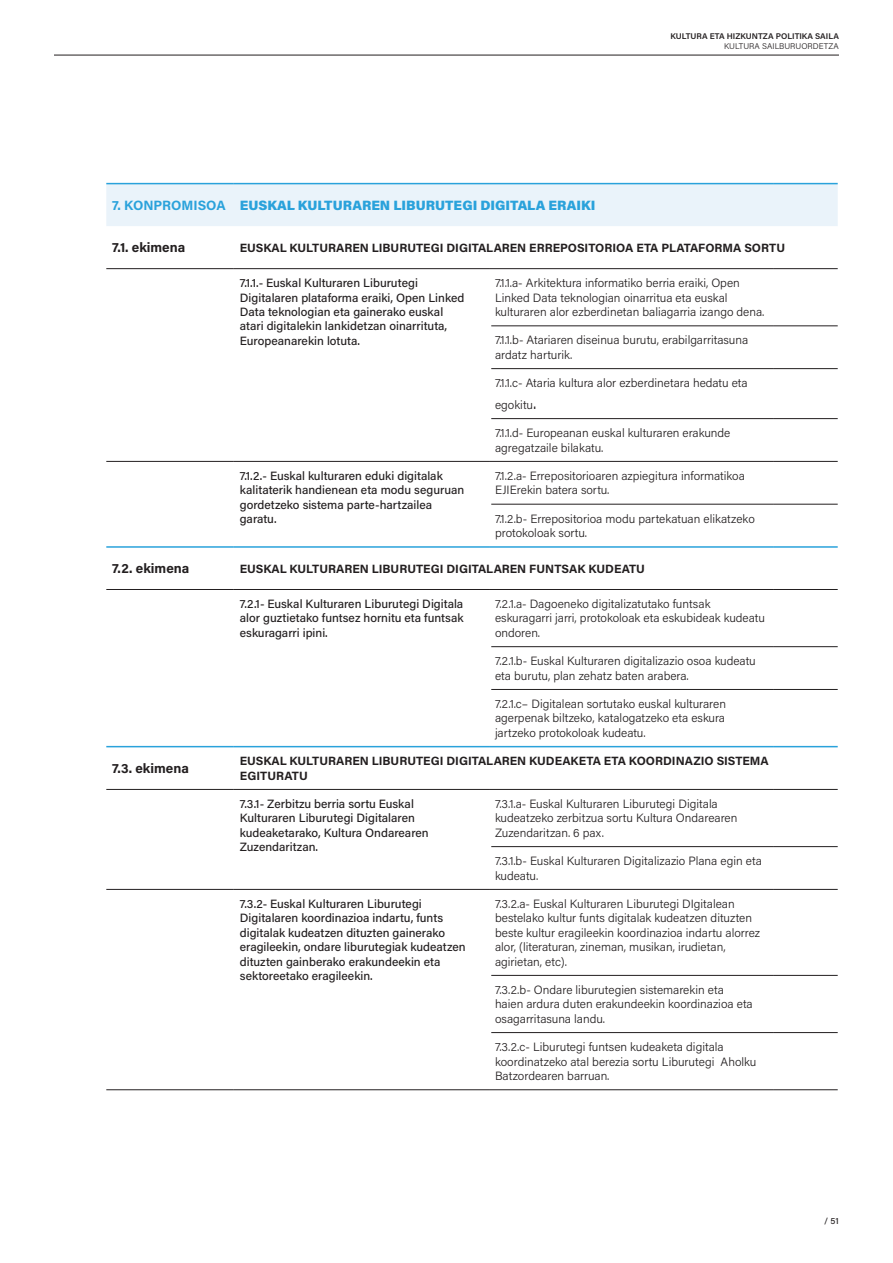
<style>
.page{position:relative;width:893px;height:1263px;background:#fff}
.page>*{position:absolute;margin:0;border:0;box-sizing:border-box;transform-origin:0 0}
.t1{font:900 13.5px "Acumin Pro";color:#2aa2db}
.t2{font:700 13.5px "Acumin Pro";color:#231f20}
.t3{font:700 13.5px "Acumin Pro";color:#2aa2db}
.t4{font:300 12px/14.4px "Acumin Pro";color:#231f20}
.t5{font:500 12px/14.4px "Acumin Pro";color:#231f20}
.t6{font:700 12px/14.4px "Acumin Pro";color:#231f20}
.t7{font:500 9px "Acumin Pro";color:#231f20}
.t8{font:600 8.25px "Acumin Pro";letter-spacing:.005em;color:#231f20}
.t9{font:300 8.25px "Acumin Pro";letter-spacing:.005em;color:#231f20}
.s1{font-size:18px}
</style>
<div class="page">
<div style="left:106px;top:184px;width:732px;height:42px;background:#eaf3fa"></div>
<hr style="left:106px;top:183px;width:128px;height:1px;background:#2aa2db">
<hr style="left:234px;top:183px;width:255px;height:1px;background:#2aa2db">
<hr style="left:489px;top:183px;width:285px;height:1px;background:#2aa2db">
<hr style="left:774px;top:183px;width:64px;height:1px;background:#2aa2db">
<hr style="left:106px;top:1089px;width:128px;height:1px;background:#231f20">
<hr style="left:234px;top:1089px;width:255px;height:1px;background:#231f20">
<hr style="left:489px;top:1089px;width:285px;height:1px;background:#231f20">
<hr style="left:774px;top:1089px;width:64px;height:1px;background:#231f20">
<hr style="left:491px;top:326px;width:283px;height:1px;background:#231f20">
<hr style="left:774px;top:326px;width:64px;height:1px;background:#231f20">
<hr style="left:491px;top:368px;width:283px;height:1px;background:#231f20">
<hr style="left:774px;top:368px;width:64px;height:1px;background:#231f20">
<hr style="left:491px;top:418px;width:283px;height:1px;background:#231f20">
<hr style="left:774px;top:418px;width:64px;height:1px;background:#231f20">
<hr style="left:491px;top:504px;width:283px;height:1px;background:#231f20">
<hr style="left:774px;top:504px;width:64px;height:1px;background:#231f20">
<hr style="left:491px;top:646px;width:283px;height:1px;background:#231f20">
<hr style="left:774px;top:646px;width:64px;height:1px;background:#231f20">
<hr style="left:491px;top:689px;width:283px;height:1px;background:#231f20">
<hr style="left:774px;top:689px;width:64px;height:1px;background:#231f20">
<hr style="left:491px;top:846px;width:283px;height:1px;background:#231f20">
<hr style="left:774px;top:846px;width:64px;height:1px;background:#231f20">
<hr style="left:491px;top:975px;width:283px;height:1px;background:#231f20">
<hr style="left:774px;top:975px;width:64px;height:1px;background:#231f20">
<hr style="left:491px;top:1032px;width:283px;height:1px;background:#231f20">
<hr style="left:774px;top:1032px;width:64px;height:1px;background:#231f20">
<hr style="left:106px;top:546px;width:128px;height:2px;background:#2aa2db">
<hr style="left:234px;top:546px;width:255px;height:2px;background:#2aa2db">
<hr style="left:489px;top:546px;width:285px;height:2px;background:#2aa2db">
<hr style="left:774px;top:546px;width:64px;height:2px;background:#2aa2db">
<hr style="left:106px;top:746px;width:128px;height:1px;background:#2aa2db">
<hr style="left:234px;top:746px;width:255px;height:1px;background:#2aa2db">
<hr style="left:489px;top:746px;width:285px;height:1px;background:#2aa2db">
<hr style="left:774px;top:746px;width:64px;height:1px;background:#2aa2db">
<hr style="left:106px;top:461px;width:128px;height:1px;background:#231f20">
<hr style="left:234px;top:461px;width:255px;height:1px;background:#231f20">
<hr style="left:489px;top:461px;width:285px;height:1px;background:#231f20">
<hr style="left:774px;top:461px;width:64px;height:1px;background:#231f20">
<hr style="left:106px;top:889px;width:128px;height:1px;background:#231f20">
<hr style="left:234px;top:889px;width:255px;height:1px;background:#231f20">
<hr style="left:489px;top:889px;width:285px;height:1px;background:#231f20">
<hr style="left:774px;top:889px;width:64px;height:1px;background:#231f20">
<hr style="left:106px;top:268px;width:128px;height:1px;background:#231f20">
<hr style="left:234px;top:268px;width:255px;height:1px;background:#231f20">
<hr style="left:489px;top:268px;width:285px;height:1px;background:#231f20">
<hr style="left:774px;top:268px;width:64px;height:1px;background:#231f20">
<hr style="left:106px;top:589px;width:128px;height:1px;background:#231f20">
<hr style="left:234px;top:589px;width:255px;height:1px;background:#231f20">
<hr style="left:489px;top:589px;width:285px;height:1px;background:#231f20">
<hr style="left:774px;top:589px;width:64px;height:1px;background:#231f20">
<hr style="left:106px;top:789px;width:128px;height:1px;background:#231f20">
<hr style="left:234px;top:789px;width:255px;height:1px;background:#231f20">
<hr style="left:489px;top:789px;width:285px;height:1px;background:#231f20">
<hr style="left:774px;top:789px;width:64px;height:1px;background:#231f20">
<hr style="left:54px;top:55px;width:785px;height:1px;background:#231f20">
<p class="t8" style="left:670px;top:30px;width:170px">KULTURA ETA HIZKUNTZA POLITIKA SAILA</p>
<p class="t9" style="left:724px;top:40px;width:116px">KULTURA SAILBURUORDETZA</p>
<p class="t3" style="left:112px;top:196px;width:115px">7. KONPROMISOA</p>
<p class="t1" style="left:240px;top:196px;width:357px">EUSKAL KULTURAREN LIBURUTEGI DIGITALA ERAIKI</p>
<p class="t2" style="left:112px;top:238px;width:75px">7.1. ekimena</p>
<p class="t6" style="left:240px;top:240px;width:547px">EUSKAL KULTURAREN LIBURUTEGI DIGITALAREN ERREPOSITORIOA ETA PLATAFORMA SORTU</p>
<p class="t5" style="left:240px;top:275px;width:226px">7.1.1.- Euskal Kulturaren Liburutegi Digitalaren plataforma eraiki, Open Linked Data teknologian eta gainerako euskal atari digitalekin lankidetzan oinarrituta, Europeanarekin lotuta.</p>
<p class="t4" style="left:495px;top:275px;width:271px">7.1.1.a- Arkitektura informatiko berria eraiki, Open<br>Linked Data teknologian oinarritua eta euskal kulturaren alor ezberdinetan baliagarria izango dena.</p>
<p class="t4" style="left:495px;top:333px;width:255px">7.1.1.b- Atariaren diseinua burutu, erabilgarritasuna ardatz harturik.</p>
<p class="t4" style="left:495px;top:372px;width:254px;line-height:21.6px">7.1.1.c- Ataria kultura alor ezberdinetara hedatu eta egokitu<span class="s1">.</span></p>
<p class="t4" style="left:495px;top:425px;width:237px">7.1.1.d- Europeanan euskal kulturaren erakunde agregatzaile bilakatu.</p>
<p class="t5" style="left:240px;top:468px;width:226px">7.1.2.- Euskal kulturaren eduki digitalak kalitaterik handienean eta modu seguruan gordetzeko sistema parte-hartzailea garatu.</p>
<p class="t4" style="left:495px;top:468px;width:251px">7.1.2.a- Errepositorioaren azpiegitura informatikoa<br>EJIErekin batera sortu.</p>
<p class="t4" style="left:495px;top:511px;width:261px">7.1.2.b- Errepositorioa modu partekatuan elikatzeko protokoloak sortu.</p>
<p class="t2" style="left:112px;top:559px;width:79px">7.2. ekimena</p>
<p class="t6" style="left:240px;top:561px;width:407px">EUSKAL KULTURAREN LIBURUTEGI DIGITALAREN FUNTSAK KUDEATU</p>
<p class="t5" style="left:240px;top:596px;width:225px;text-align:justify">7.2.1- Euskal Kulturaren Liburutegi Digitala alor guztietako funtsez hornitu eta funtsak eskuragarri ipini.</p>
<p class="t4" style="left:495px;top:596px;width:271px">7.2.1.a- Dagoeneko digitalizatutako funtsak eskuragarri jarri, protokoloak eta eskubideak kudeatu ondoren.</p>
<p class="t4" style="left:495px;top:653px;width:262px">7.2.1.b- Euskal Kulturaren digitalizazio osoa kudeatu eta burutu, plan zehatz baten arabera.</p>
<p class="t4" style="left:495px;top:696px;width:232px;text-align:justify">7.2.1.c– Digitalean sortutako euskal kulturaren agerpenak biltzeko, katalogatzeko eta eskura jartzeko protokoloak kudeatu.</p>
<p class="t2" style="left:112px;top:759px;width:78px">7.3. ekimena</p>
<p class="t6" style="left:240px;top:753px;width:530px">EUSKAL KULTURAREN LIBURUTEGI DIGITALAREN KUDEAKETA ETA KOORDINAZIO SISTEMA<br>EGITURATU</p>
<p class="t5" style="left:240px;top:796px;width:190px">7.3.1- Zerbitzu berria sortu Euskal<br>Kulturaren Liburutegi Digitalaren kudeaketarako, Kultura Ondarearen<br>Zuzendaritzan.</p>
<p class="t4" style="left:495px;top:796px;width:244px">7.3.1.a- Euskal Kulturaren Liburutegi Digitala kudeatzeko zerbitzua sortu Kultura Ondarearen<br>Zuzendaritzan. 6 pax.</p>
<p class="t4" style="left:495px;top:853px;width:268px">7.3.1.b- Euskal Kulturaren Digitalizazio Plana egin eta kudeatu.</p>
<p class="t5" style="left:240px;top:896px;width:227px">7.3.2- Euskal Kulturaren Liburutegi Digitalaren koordinazioa indartu, funts digitalak kudeatzen dituzten gainerako eragileekin, ondare liburutegiak kudeatzen dituzten gainberako erakundeekin eta sektoreetako eragileekin.</p>
<p class="t4" style="left:495px;top:896px;width:267px">7.3.2.a- Euskal Kulturaren Liburutegi DIgitalean bestelako kultur funts digitalak kudeatzen dituzten beste kultur eragileekin koordinazioa indartu alorrez alor, (literaturan, zineman, musikan, irudietan, agirietan, etc).</p>
<p class="t4" style="left:495px;top:982px;width:259px">7.3.2.b- Ondare liburutegien sistemarekin eta haien ardura duten erakundeekin koordinazioa eta osagarritasuna landu.</p>
<p class="t4" style="left:495px;top:1039px;width:263px">7.3.2.c- Liburutegi funtsen kudeaketa digitala koordinatzeko atal berezia sortu Liburutegi Aholku<br>Batzordearen barruan.</p>
<p class="t7" style="left:824px;top:1214px;width:16px">/ 51</p>
</div>
